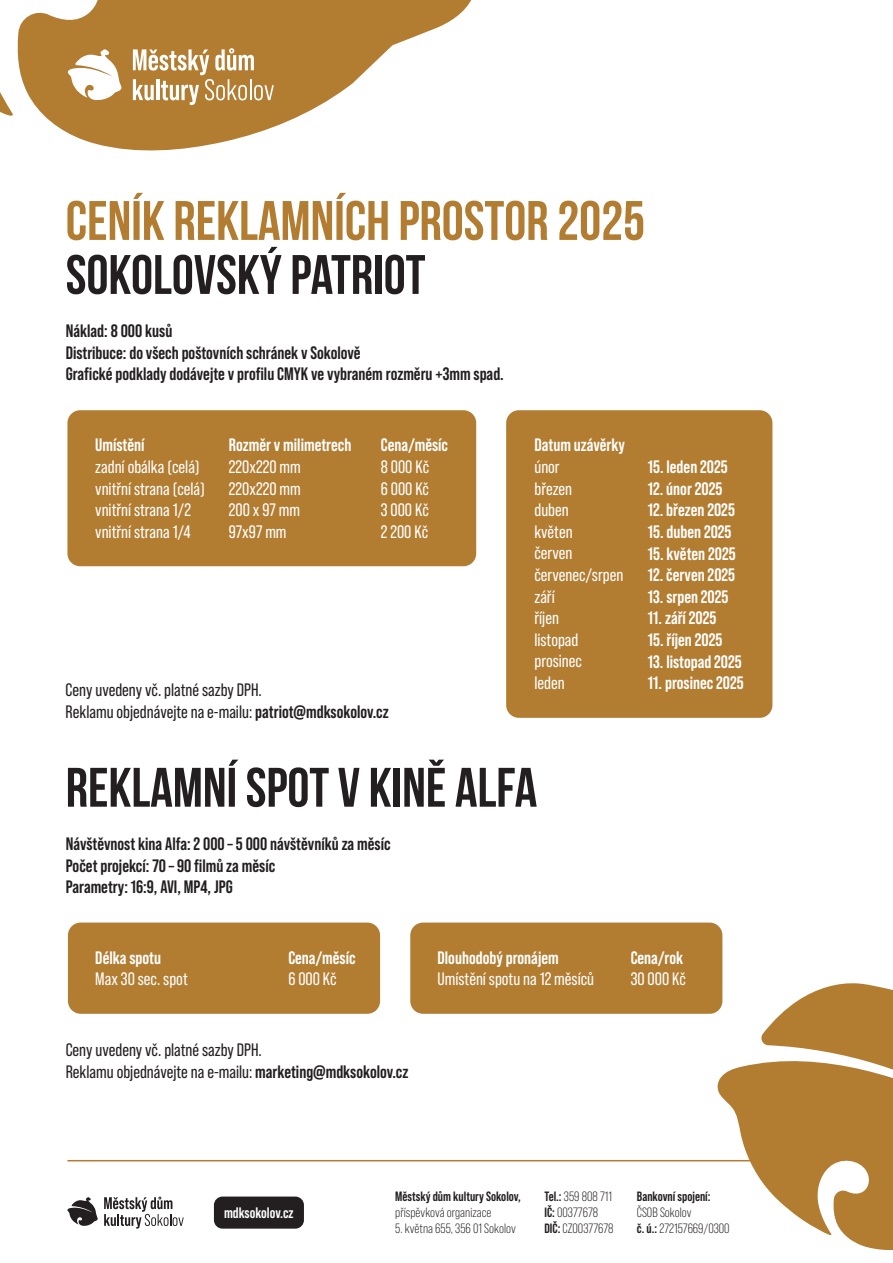
<style>
.page{position:relative;width:893px;height:1263px;background:#fff}
.page>*{position:absolute;margin:0;border:0;box-sizing:border-box;transform-origin:0 0}
.t1{font:700 55.5px "Bebas Neue";color:#231f20}
.t2{font:700 55.5px "Bebas Neue";color:#b27c31}
.t3{font:18px/21.6px "Bebas Neue Pro";color:#fff}
.t4{font:700 18px "Bebas Neue Pro";color:#fff}
.t5{font:700 18px/21.6px "Bebas Neue Pro";color:#231f20}
.t6{font:18px/21.6px "Bebas Neue Pro";color:#231f20}
.t7{font:700 15.15px "Bebas Neue Pro";color:#fff}
.t8{font:13.5px/16.2px "Bebas Neue Pro";color:#231f20}
.t9{font:700 13.5px "Bebas Neue Pro";color:#231f20}
.s1{font-weight:700}
</style>
<div class="page">
<div style="left:506px;top:410px;width:266px;height:308px;background:#b27c31;border-radius:13px"></div>
<div style="left:68px;top:922px;width:312px;height:92px;background:#b27c31;border-radius:13px"></div>
<div style="left:410px;top:922px;width:312px;height:92px;background:#b27c31;border-radius:13px"></div>
<div style="left:67px;top:410px;width:409px;height:156px;background:#b27c31;border-radius:13px"></div>
<svg style="left:0;top:0;width:471px;height:151px;fill:#b27c31"></svg>
<svg style="left:133px;top:48px;width:141px;height:57px"></svg>
<svg style="left:68px;top:49px;width:54px;height:51px"></svg>
<svg style="left:716px;top:952px;width:177px;height:299px;fill:#b27c31"></svg>
<hr style="left:67px;top:1160px;width:758px;height:1px;background:#b27c31">
<svg style="left:104px;top:1196px;width:80px;height:32px"></svg>
<svg style="left:67px;top:1197px;width:31px;height:29px"></svg>
<div style="left:214px;top:1196px;width:90px;height:32px;background:#231f20;border-radius:9px"></div>
<h1 class="t2" style="left:66px;top:190px;width:581px">CENÍK REKLAMNÍCH PROSTOR 2025</h1>
<h1 class="t1" style="left:66px;top:244px;width:361px">SOKOLOVSKÝ PATRIOT</h1>
<p class="t5" style="left:66px;top:320px;width:440px">Náklad: 8 000 kusů<br>Distribuce: do všech poštovních schránek v Sokolově<br>Grafické podklady dodávejte v profilu CMYK ve vybraném rozměru +3mm spad.</p>
<p class="t4" style="left:95px;top:435px;width:51px">Umístění</p>
<p class="t3" style="left:95px;top:456px;width:111px">zadní obálka (celá) vnitřní strana (celá) vnitřní strana 1/2 vnitřní strana 1/4</p>
<p class="t4" style="left:229px;top:435px;width:124px">Rozměr v milimetrech</p>
<p class="t3" style="left:229px;top:456px;width:73px;text-align:justify">220x220 mm 220x220 mm 200 x 97 mm 97x97 mm</p>
<p class="t4" style="left:381px;top:435px;width:69px">Cena/měsíc</p>
<p class="t3" style="left:381px;top:456px;width:50px;text-align:justify">8 000 Kč 6 000 Kč 3 000 Kč 2 200 Kč</p>
<p class="t6" style="left:66px;top:679px;width:325px">Ceny uvedeny vč. platné sazby DPH.<br>Reklamu objednávejte na e-mailu: <span class="s1">patriot@mdksokolov.cz</span></p>
<p class="t4" style="left:534px;top:435px;width:92px">Datum uzávěrky</p>
<p class="t3" style="left:534px;top:456px;width:90px">únor<br>březen<br>duben<br>květen<br>červen červenec/srpen září<br>říjen<br>listopad prosinec<br>leden</p>
<p class="t4" style="left:648px;top:457px;width:81px">15. leden 2025</p>
<p class="t4" style="left:648px;top:478px;width:76px">12. únor 2025</p>
<p class="t4" style="left:648px;top:500px;width:88px">12. březen 2025</p>
<p class="t4" style="left:648px;top:521px;width:85px">15. duben 2025</p>
<p class="t4" style="left:648px;top:543px;width:89px">15. květen 2025</p>
<p class="t4" style="left:648px;top:565px;width:89px">12. červen 2025</p>
<p class="t4" style="left:648px;top:586px;width:82px">13. srpen 2025</p>
<p class="t4" style="left:648px;top:608px;width:70px">11. září 2025</p>
<p class="t4" style="left:648px;top:629px;width:76px">15. říjen 2025</p>
<p class="t4" style="left:648px;top:651px;width:95px">13. listopad 2025</p>
<p class="t4" style="left:648px;top:673px;width:97px">11. prosinec 2025</p>
<h1 class="t1" style="left:66px;top:757px;width:473px">REKLAMNÍ SPOT V KINĚ ALFA</h1>
<p class="t5" style="left:66px;top:833px;width:326px">Návštěvnost kina Alfa: 2 000 – 5 000 návštěvníků za měsíc<br>Počet projekcí: 70 – 90 filmů za měsíc<br>Parametry: 16:9, AVI, MP4, JPG</p>
<p class="t4" style="left:95px;top:947px;width:67px">Délka spotu</p>
<p class="t3" style="left:95px;top:968px;width:94px">Max 30 sec. spot</p>
<p class="t4" style="left:288px;top:947px;width:69px">Cena/měsíc</p>
<p class="t3" style="left:288px;top:968px;width:50px">6 000 Kč</p>
<p class="t6" style="left:66px;top:1039px;width:344px">Ceny uvedeny vč. platné sazby DPH.<br>Reklamu objednávejte na e-mailu: <span class="s1">marketing@mdksokolov.cz</span></p>
<p class="t4" style="left:438px;top:947px;width:123px">Dlouhodobý pronájem</p>
<p class="t3" style="left:438px;top:968px;width:158px">Umístění spotu na 12 měsíců</p>
<p class="t4" style="left:631px;top:947px;width:54px">Cena/rok</p>
<p class="t3" style="left:631px;top:968px;width:57px">30 000 Kč</p>
<p class="t7" style="left:224px;top:1204px;width:71px">mdksokolov.cz</p>
<p class="t9" style="left:395px;top:1188px;width:127px">Městský dům kultury Sokolov,</p>
<p class="t8" style="left:395px;top:1204px;width:98px">příspěvková organizace</p>
<p class="t8" style="left:395px;top:1220px;width:122px">5. května 655, 356 01 Sokolov</p>
<p class="t8" style="left:544px;top:1188px;width:71px"><span class="s1">Tel.:</span> 359 808 711<br><span class="s1">IČ:</span> 00377678<br><span class="s1">DIČ:</span> CZ00377678</p>
<p class="t9" style="left:637px;top:1188px;width:75px">Bankovní spojení:</p>
<p class="t8" style="left:637px;top:1204px;width:94px">ČSOB Sokolov<br><span class="s1">č. ú.:</span> 272157669/0300</p>
</div>
